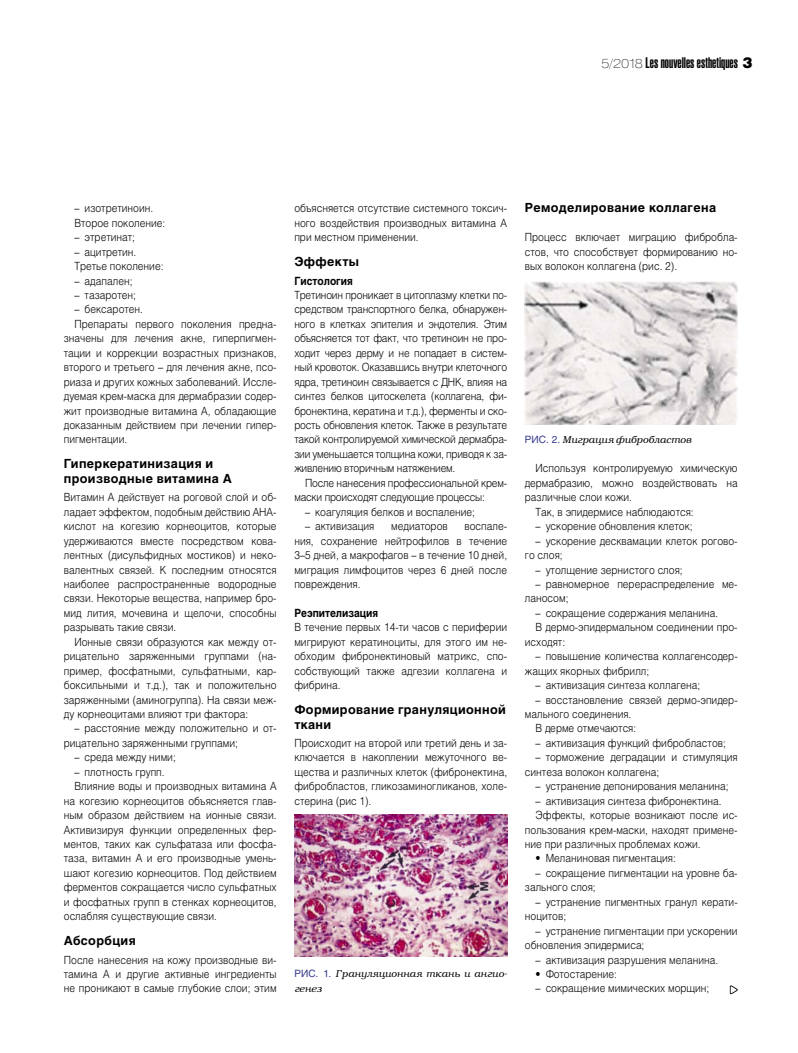
<style>
.page{position:relative;width:798px;height:1053px;background:#fff}
.page>*{position:absolute;margin:0;border:0;box-sizing:border-box;transform-origin:0 0}
.t1{font:15px "Helios Ultra Compressed C";color:#000}
.t2{font:700 12.5px/15px "Helios C";letter-spacing:.03em;color:#000}
.t3{font:11.25px/14.4px "Helios Light C";color:#000;scale:.9 1}
.t4{font:11.25px/14.4px "Helios Light C";letter-spacing:-.02em;color:#000;scale:.9 1}
.t5{font:700 11.25px "Helios C";color:#000;scale:.9 1}
.t6{font:italic 10px/14.4px "Bookman C";letter-spacing:.015em;color:#000}
.s1{font-family:"Helios Ext Thin C";font-size:12.5px}
.s2{font-family:"Helios Black C"}
.s3{font-family:"Helios C";font-style:normal;color:#3a3d8c}
</style>
<div class="page">
<svg style="left:729px;top:985px;width:8px;height:9px"></svg>
<img style="left:294px;top:814px;width:213px;height:142px">
<img style="left:524px;top:281px;width:213px;height:143px">
<h1 class="t1" style="left:601px;top:57px;width:153px"><span class="s1">5/2018</span> Les nouvelles esthetiques <span class="s2">3</span></h1>
<p class="t3" style="left:74px;top:202px;width:102px">– изотретиноин.<br>Второе поколение:</p>
<p class="t3" style="left:74px;top:231px;width:69px">– этретинат;</p>
<p class="t3" style="left:74px;top:246px;width:100px">– ацитретин.<br>Третье поколение:</p>
<p class="t3" style="left:74px;top:274px;width:66px">– адапален;</p>
<p class="t3" style="left:74px;top:289px;width:70px">– тазаротен;</p>
<p class="t3" style="left:74px;top:303px;width:78px">– бексаротен.</p>
<p class="t3" style="left:74px;top:318px;width:226px">Препараты первого поколения предна-</p>
<p class="t3" style="left:64px;top:332px;width:238px">значены для лечения акне, гиперпигмен-</p>
<p class="t3" style="left:64px;top:347px;width:238px">тации и коррекции возрастных признаков,</p>
<p class="t3" style="left:64px;top:361px;width:238px">второго и третьего – для лечения акне, псо-</p>
<p class="t3" style="left:64px;top:375px;width:238px">риаза и других кожных заболеваний. Иссле-</p>
<p class="t3" style="left:64px;top:390px;width:238px">дуемая крем-маска для дермабразии содер-</p>
<p class="t3" style="left:64px;top:404px;width:238px">жит производные витамина A, обладающие</p>
<p class="t3" style="left:64px;top:419px;width:238px">доказанным действием при лечении гипер-</p>
<p class="t3" style="left:64px;top:433px;width:72px">пигментации.</p>
<p class="t2" style="left:64px;top:457px;width:169px">Гиперкератинизация и производные витамина А</p>
<p class="t3" style="left:64px;top:491px;width:238px;text-align:justify">Витамин А действует на роговой слой и об&shy;ладает эффектом, подобным действию AHA&shy;кислот на когезию корнеоцитов, которые удерживаются вместе посредством кова&shy;лентных (дисульфидных мостиков) и неко&shy;валентных связей. К последним относятся наиболее распространенные водородные связи. Некоторые вещества, например бро&shy;мид лития, мочевина и щелочи, способны разрывать такие связи.</p>
<p class="t3" style="left:64px;top:635px;width:238px;text-align:justify;text-indent:11px">Ионные связи образуются как между от&shy;рицательно заряженными группами (на&shy;пример, фосфатными, сульфатными, кар&shy;боксильными и т.д.), так и положительно заряженными (аминогруппа). На связи меж&shy;ду корнеоцитами влияют три фактора:</p>
<p class="t3" style="left:64px;top:722px;width:238px;text-indent:11px">– расстояние между положительно и от&shy;рицательно заряженными группами;</p>
<p class="t3" style="left:74px;top:751px;width:114px">– среда между ними;</p>
<p class="t3" style="left:74px;top:765px;width:102px">– плотность групп.</p>
<p class="t3" style="left:74px;top:780px;width:226px">Влияние воды и производных витамина А</p>
<p class="t3" style="left:64px;top:794px;width:238px">на когезию корнеоцитов объясняется глав-</p>
<p class="t3" style="left:64px;top:809px;width:238px">ным образом действием на ионные связи.</p>
<p class="t3" style="left:64px;top:823px;width:238px">Активизируя функции определенных фер-</p>
<p class="t3" style="left:64px;top:837px;width:238px">ментов, таких как сульфатаза или фосфа-</p>
<p class="t3" style="left:64px;top:852px;width:238px">таза, витамин А и его производные умень-</p>
<p class="t3" style="left:64px;top:866px;width:238px">шают когезию корнеоцитов. Под действием</p>
<p class="t3" style="left:64px;top:881px;width:238px">ферментов сокращается число сульфатных</p>
<p class="t3" style="left:64px;top:895px;width:238px">и фосфатных групп в стенках корнеоцитов,</p>
<p class="t3" style="left:64px;top:910px;width:172px">ослабляя существующие связи.</p>
<p class="t2" style="left:64px;top:934px;width:73px">Абсорбция</p>
<p class="t3" style="left:64px;top:953px;width:238px;text-align:justify">После нанесения на кожу производные ви&shy;тамина A и другие активные ингредиенты не проникают в самые глубокие слои; этим</p>
<p class="t3" style="left:294px;top:202px;width:238px;text-align:justify">объясняется отсутствие системного токсич&shy;ного воздействия производных витамина A при местном применении.</p>
<p class="t2" style="left:294px;top:255px;width:66px">Эффекты</p>
<p class="t5" style="left:294px;top:276px;width:66px">Гистология</p>
<p class="t3" style="left:294px;top:289px;width:238px;text-align:justify">Третиноин проникает в цитоплазму клетки по&shy;средством транспортного белка, обнаружен&shy;ного в клетках эпителия и эндотелия. Этим объясняется тот факт, что третиноин не про&shy;ходит через дерму и не попадает в систем&shy;ный кровоток. Оказавшись внутри клеточного ядра, третиноин связывается с ДНК, влияя на синтез белков цитоскелета (коллагена, фи&shy;бронектина, кератина и т.д.), ферменты и ско&shy;рость обновления клеток. Также в результате такой контролируемой химической дермабра&shy;зии уменьшается толщина кожи, приводя к за&shy;живлению вторичным натяжением.</p>
<p class="t4" style="left:294px;top:477px;width:238px;text-indent:11px">После нанесения профессиональной крем&shy;маски происходят следующие процессы:</p>
<p class="t3" style="left:305px;top:505px;width:190px">– коагуляция белков и воспаление;</p>
<p class="t3" style="left:305px;top:520px;width:79px">– активизация</p>
<p class="t3" style="left:391px;top:520px;width:64px">медиаторов</p>
<p class="t3" style="left:294px;top:520px;width:238px;text-align:justify;text-indent:170px">воспале&shy;ния, сохранение нейтрофилов в течение 3–5 дней, а макрофагов – в течение 10 дней, миграция лимфоцитов через 6 дней после повреждения.</p>
<p class="t5" style="left:294px;top:608px;width:94px">Реэпителизация</p>
<p class="t3" style="left:294px;top:621px;width:238px;text-align:justify">В течение первых 14-ти часов с периферии мигрируют кератиноциты, для этого им не&shy;обходим фибронектиновый матрикс, спо&shy;собствующий также адгезии коллагена и фибрина.</p>
<p class="t2" style="left:294px;top:703px;width:213px">Формирование грануляционной ткани</p>
<p class="t3" style="left:294px;top:736px;width:238px;text-align:justify">Происходит на второй или третий день и за&shy;ключается в накоплении межуточного ве&shy;щества и различных клеток (фибронектина, фибробластов, гликозаминогликанов, холе&shy;стерина (рис 1).</p>
<p class="t6" style="left:294px;top:967px;width:214px"><span class="s3">РИС. 1.</span> Грануляционная ткань и ангио&shy;генез</p>
<p class="t2" style="left:524px;top:202px;width:193px">Ремоделирование коллагена</p>
<p class="t3" style="left:524px;top:231px;width:238px;text-align:justify">Процесс включает миграцию фибробла&shy;стов, что способствует формированию но&shy;вых волокон коллагена (рис. 2).</p>
<p class="t6" style="left:524px;top:433px;width:168px"><span class="s3">РИС. 2.</span> Миграция фибробластов</p>
<p class="t3" style="left:535px;top:462px;width:226px">Используя контролируемую химическую</p>
<p class="t3" style="left:524px;top:477px;width:238px">дермабразию, можно воздействовать на</p>
<p class="t3" style="left:524px;top:491px;width:120px">различные слои кожи.</p>
<p class="t3" style="left:535px;top:505px;width:177px">Так, в эпидермисе наблюдаются:</p>
<p class="t3" style="left:535px;top:520px;width:176px">– ускорение обновления клеток;</p>
<p class="t3" style="left:524px;top:534px;width:238px;text-indent:11px">– ускорение десквамации клеток рогово&shy;го слоя;</p>
<p class="t3" style="left:535px;top:563px;width:165px">– утолщение зернистого слоя;</p>
<p class="t3" style="left:524px;top:578px;width:238px;text-indent:11px">– равномерное перераспределение ме&shy;ланосом;</p>
<p class="t3" style="left:535px;top:606px;width:204px">– сокращение содержания меланина.</p>
<p class="t3" style="left:535px;top:621px;width:226px">В дермо-эпидермальном соединении про-</p>
<p class="t3" style="left:524px;top:635px;width:46px">исходят:</p>
<p class="t3" style="left:524px;top:650px;width:238px;text-indent:11px">– повышение количества коллагенсодер&shy;жащих якорных фибрилл;</p>
<p class="t3" style="left:535px;top:679px;width:184px">– активизация синтеза коллагена;</p>
<p class="t3" style="left:535px;top:693px;width:226px">– восстановление связей дермо-эпидер-</p>
<p class="t3" style="left:524px;top:708px;width:120px">мального соединения.</p>
<p class="t3" style="left:535px;top:722px;width:113px">В дерме отмечаются:</p>
<p class="t3" style="left:535px;top:736px;width:213px">– активизация функций фибробластов;</p>
<p class="t3" style="left:524px;top:751px;width:238px;text-indent:11px">– торможение деградации и стимуляция синтеза волокон коллагена;</p>
<p class="t3" style="left:535px;top:780px;width:216px">– устранение депонирования меланина;</p>
<p class="t3" style="left:535px;top:794px;width:208px">– активизация синтеза фибронектина.</p>
<p class="t3" style="left:535px;top:809px;width:226px">Эффекты, которые возникают после ис-</p>
<p class="t3" style="left:524px;top:823px;width:238px">пользования крем-маски, находят примене-</p>
<p class="t3" style="left:524px;top:837px;width:197px">ние при различных проблемах кожи.</p>
<p class="t3" style="left:535px;top:852px;width:157px">• Меланиновая пигментация:</p>
<p class="t3" style="left:524px;top:866px;width:238px;text-indent:11px">– сокращение пигментации на уровне ба&shy;зального слоя;</p>
<p class="t3" style="left:524px;top:895px;width:238px;text-indent:11px">– устранение пигментных гранул керати&shy;ноцитов;</p>
<p class="t3" style="left:524px;top:924px;width:238px;text-indent:11px">– устранение пигментации при ускорении обновления эпидермиса;</p>
<p class="t3" style="left:535px;top:953px;width:204px">– активизация разрушения меланина.</p>
<p class="t3" style="left:535px;top:967px;width:92px">• Фотостарение:</p>
<p class="t3" style="left:535px;top:982px;width:195px">– сокращение мимических морщин;</p>
</div>
